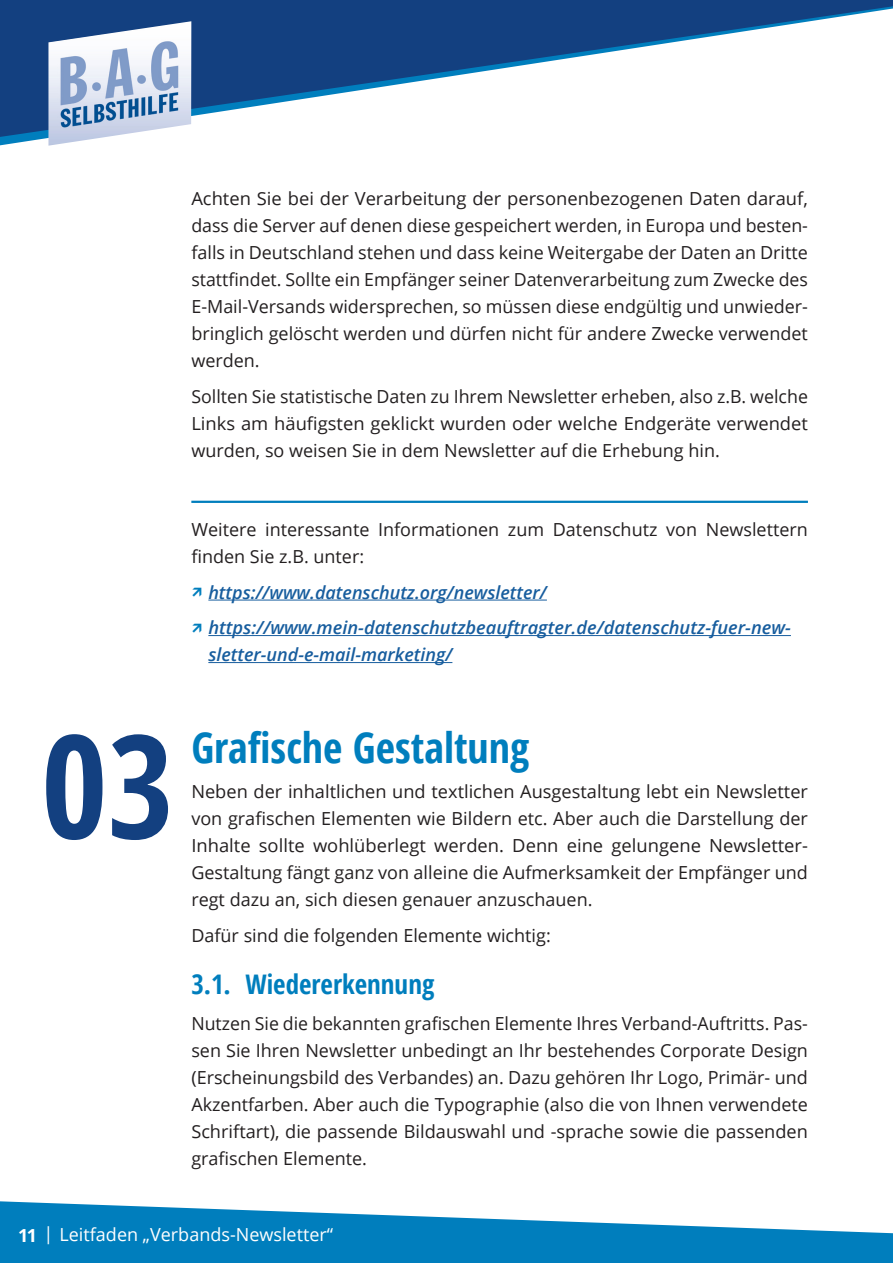
<style>
.page{position:relative;width:893px;height:1263px;background:#fff}
.page>*{position:absolute;margin:0;border:0;box-sizing:border-box;transform-origin:0 0}
.t1{font:700 144px "Open Sans Condensed";color:#134080}
.t2{font:700 42px "Open Sans Condensed";color:#007ebd}
.t3{font:700 27px "Open Sans Condensed";color:#007ebd}
.t4{font:18px/27px "Open Sans";color:#231f20;text-align:justify}
.t5{font:italic 600 18px/35.5px "Open Sans";color:#175d9e}
.t6{font:18px "Open Sans";color:#fff}
.s1{font-weight:700}
</style>
<div class="page">
<svg style="left:0;top:1201px;width:893px;height:62px;fill:#007ebd"></svg>
<svg style="left:0;top:0;width:893px;height:138px"></svg>
<img style="left:48px;top:21px;width:143px;height:125px">
<hr style="left:208px;top:600px;width:339px;height:1px;background:#175d9e">
<hr style="left:208px;top:635px;width:583px;height:1px;background:#175d9e">
<hr style="left:208px;top:662px;width:244px;height:1px;background:#175d9e">
<hr style="left:191px;top:501px;width:617px;height:2px;background:#007ebd">
<p class="t4" style="left:191px;top:185px;width:618px">Achten Sie bei der Verarbeitung der personenbezogenen Daten darauf, dass die Server auf denen diese gespeichert werden, in Europa und besten&shy;falls in Deutschland stehen und dass keine Weitergabe der Daten an Dritte stattfindet. Sollte ein Empfänger seiner Datenverarbeitung zum Zwecke des E-Mail-Versands widersprechen, so müssen diese endgültig und unwieder&shy;bringlich gelöscht werden und dürfen nicht für andere Zwecke verwendet werden.</p>
<p class="t4" style="left:191px;top:382px;width:618px">Sollten Sie statistische Daten zu Ihrem Newsletter erheben, also z.B. welche Links am häufigsten geklickt wurden oder welche Endgeräte verwendet wurden, so weisen Sie in dem Newsletter auf die Erhebung hin.</p>
<p class="t4" style="left:191px;top:516px;width:618px">Weitere interessante Informationen zum Datenschutz von Newslettern finden Sie z.B. unter:</p>
<p class="t5" style="left:208px;top:574px;width:584px">https://www.datenschutz.org/newsletter/ https://www.mein-datenschutzbeauftragter.de/datenschutz-fuer-new-</p>
<p class="t5" style="left:208px;top:636px;width:246px">sletter-und-e-mail-marketing/</p>
<h1 class="t1" style="left:41px;top:686px;width:135px">03</h1>
<h2 class="t2" style="left:191px;top:718px;width:340px">Grafische Gestaltung</h2>
<p class="t4" style="left:191px;top:778px;width:618px">Neben der inhaltlichen und textlichen Ausgestaltung lebt ein Newsletter von grafischen Elementen wie Bildern etc. Aber auch die Darstellung der Inhalte sollte wohlüberlegt werden. Denn eine gelungene Newsletter-Gestaltung fängt ganz von alleine die Aufmerksamkeit der Empfänger und regt dazu an, sich diesen genauer anzuschauen.</p>
<p class="t4" style="left:191px;top:921px;width:361px">Dafür sind die folgenden Elemente wichtig:</p>
<h3 class="t3" style="left:191px;top:965px;width:245px">3.1. Wiedererkennung</h3>
<p class="t4" style="left:191px;top:1009px;width:618px">Nutzen Sie die bekannten grafischen Elemente Ihres Verband-Auftritts. Pas&shy;sen Sie Ihren Newsletter unbedingt an Ihr bestehendes Corporate Design (Erscheinungsbild des Verbandes) an. Dazu gehören Ihr Logo, Primär- und Akzentfarben. Aber auch die Typographie (also die von Ihnen verwendete Schriftart), die passende Bildauswahl und -sprache sowie die passenden grafischen Elemente.</p>
<p class="t6" style="left:18px;top:1222px;width:317px"><span class="s1">11</span> | Leitfaden „Verbands-Newsletter“</p>
</div>
